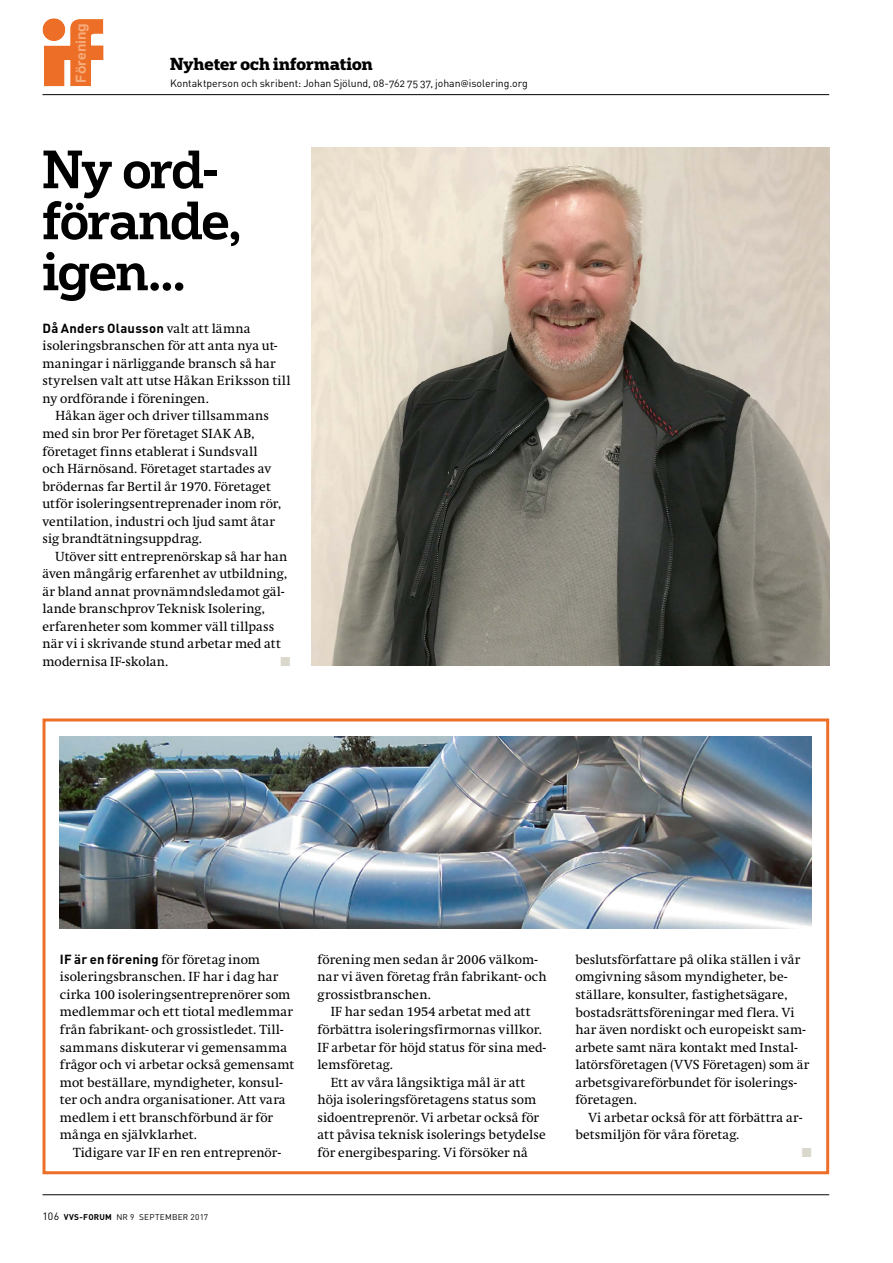
<style>
.page{position:relative;width:893px;height:1263px;background:#fff}
.page>*{position:absolute;margin:0;border:0;box-sizing:border-box;transform-origin:0 0}
.t1{font:500 51px/51px "Popular";letter-spacing:-.025em;color:#000}
.t2{font:700 16.5px "Popular";color:#000}
.t3{font:700 13.95px "Arial";color:#f6ad7d}
.t4{font:13.05px/17.5px "Swift";letter-spacing:.01em;color:#000}
.t5{font:13.05px "DIN Bold Alternate";letter-spacing:.015em;color:#000}
.t6{font:13.05px "Zapf Dingbats ITC";color:#dad8cc}
.t7{font:10.5px "DIN Regular Alternate";letter-spacing:-.005em;color:#000}
.t8{font:8.25px "DIN";letter-spacing:.03em;color:#000}
.s1{font-family:"Omnes"}
.s2{font-family:"Swift"}
.s3{font-size:10.5px}
.s4{font-weight:700}
</style>
<div class="page">
<hr style="left:43px;top:1194px;width:786px;height:1px;background:#000">
<hr style="left:43px;top:94px;width:786px;height:1px;background:#000">
<svg style="left:44px;top:19px;width:60px;height:67px"></svg>
<div style="left:43px;top:18px;width:22px;height:23px;background:#ed6f27;border-radius:50%"></div>
<div style="left:76px;top:24px;width:13px;height:58px;background:#ed6f27"></div>
<div style="left:43px;top:718px;width:786px;height:456px;border:3px solid #ed6f27"></div>
<img style="left:60px;top:736px;width:752px;height:193px">
<img style="left:312px;top:147px;width:517px;height:519px">
<p class="t3" style="left:71px;top:83px;width:61px;rotate:-90deg">Förening</p>
<p class="t2" style="left:170px;top:52px;width:204px">Nyheter och information</p>
<p class="t7" style="left:170px;top:77px;width:359px">Kontaktperson och skribent: Johan Sjölund, 08-762 75 37, johan<span class="s1">@</span>isolering.org</p>
<h1 class="t1" style="left:43px;top:142px;width:200px">Ny ord&shy;förande, igen…</h1>
<p class="t5" style="left:43px;top:320px;width:209px">Då Anders Olausson <span class="s2">valt att lämna</span></p>
<p class="t4" style="left:43px;top:337px;width:236px">isoleringsbranschen för att anta nya ut-</p>
<p class="t4" style="left:43px;top:355px;width:235px">maningar i närliggande bransch så har</p>
<p class="t4" style="left:43px;top:372px;width:249px">styrelsen valt att utse Håkan Eriksson till</p>
<p class="t4" style="left:43px;top:390px;width:168px">ny ordförande i föreningen.</p>
<p class="t4" style="left:56px;top:407px;width:215px">Håkan äger och driver tillsammans</p>
<p class="t4" style="left:43px;top:425px;width:214px">med sin bror Per företaget SIAK AB,</p>
<p class="t4" style="left:43px;top:443px;width:216px">företaget finns etablerat i Sundsvall</p>
<p class="t4" style="left:43px;top:460px;width:230px">och Härnösand. Företaget startades av</p>
<p class="t4" style="left:43px;top:478px;width:230px">brödernas far Bertil år 1970. Företaget</p>
<p class="t4" style="left:43px;top:495px;width:240px">utför isoleringsentreprenader inom rör,</p>
<p class="t4" style="left:43px;top:513px;width:234px">ventilation, industri och ljud samt åtar</p>
<p class="t4" style="left:43px;top:530px;width:161px">sig brandtätningsuppdrag.</p>
<p class="t4" style="left:56px;top:548px;width:233px">Utöver sitt entreprenörskap så har han</p>
<p class="t4" style="left:43px;top:565px;width:246px">även mångårig erfarenhet av utbildning,</p>
<p class="t4" style="left:43px;top:583px;width:243px">är bland annat provnämndsledamot gäl-</p>
<p class="t4" style="left:43px;top:600px;width:224px">lande branschprov Teknisk Isolering,</p>
<p class="t4" style="left:43px;top:618px;width:233px">erfarenheter som kommer väll tillpass</p>
<p class="t4" style="left:43px;top:635px;width:240px">när vi i skrivande stund arbetar med att</p>
<p class="t4" style="left:43px;top:653px;width:128px">modernisa IF-skolan.</p>
<p class="t6" style="left:281px;top:655px;width:11px">■</p>
<p class="t5" style="left:60px;top:951px;width:202px">IF är en förening <span class="s2">för företag inom</span></p>
<p class="t4" style="left:60px;top:968px;width:236px">isoleringsbranschen. IF har i dag har cirka 100 isoleringsentreprenörer som medlemmar och ett tiotal medlemmar från fabrikant- och grossistledet. Till&shy;sammans diskuterar vi gemensamma frågor och vi arbetar också gemensamt mot beställare, myndigheter, konsul&shy;ter och andra organisationer. Att vara medlem i ett branschförbund är för många en självklarhet.</p>
<p class="t4" style="left:73px;top:1144px;width:209px">Tidigare var IF en ren entreprenör-</p>
<p class="t8" style="left:43px;top:1212px;width:167px"><span class="s3">106</span> <span class="s4">VVS-FORUM</span> NR 9 SEPTEMBER 2017</p>
<p class="t4" style="left:318px;top:951px;width:230px">förening men sedan år 2006 välkom&shy;nar vi även företag från fabrikant- och grossistbranschen.</p>
<p class="t4" style="left:331px;top:1003px;width:201px">IF har sedan 1954 arbetat med att</p>
<p class="t4" style="left:318px;top:1021px;width:226px">förbättra isoleringsfirmornas villkor.</p>
<p class="t4" style="left:318px;top:1038px;width:230px">IF arbetar för höjd status för sina med-</p>
<p class="t4" style="left:318px;top:1056px;width:77px">lemsföretag.</p>
<p class="t4" style="left:331px;top:1074px;width:196px">Ett av våra långsiktiga mål är att</p>
<p class="t4" style="left:318px;top:1091px;width:220px">höja isoleringsföretagens status som</p>
<p class="t4" style="left:318px;top:1109px;width:223px">sidoentreprenör. Vi arbetar också för</p>
<p class="t4" style="left:318px;top:1126px;width:230px">att påvisa teknisk isolerings betydelse</p>
<p class="t4" style="left:318px;top:1144px;width:211px">för energibesparing. Vi försöker nå</p>
<p class="t4" style="left:575px;top:951px;width:236px">beslutsförfattare på olika ställen i vår omgivning såsom myndigheter, be&shy;ställare, konsulter, fastighetsägare, bostadsrättsföreningar med flera. Vi har även nordiskt och europeiskt sam&shy;arbete samt nära kontakt med Instal&shy;latörsföretagen (VVS Företagen) som är arbetsgivareförbundet för isolerings&shy;företagen.</p>
<p class="t4" style="left:575px;top:1109px;width:228px;text-indent:13px">Vi arbetar också för att förbättra ar&shy;betsmiljön för våra företag.</p>
<p class="t6" style="left:802px;top:1146px;width:11px">■</p>
</div>
